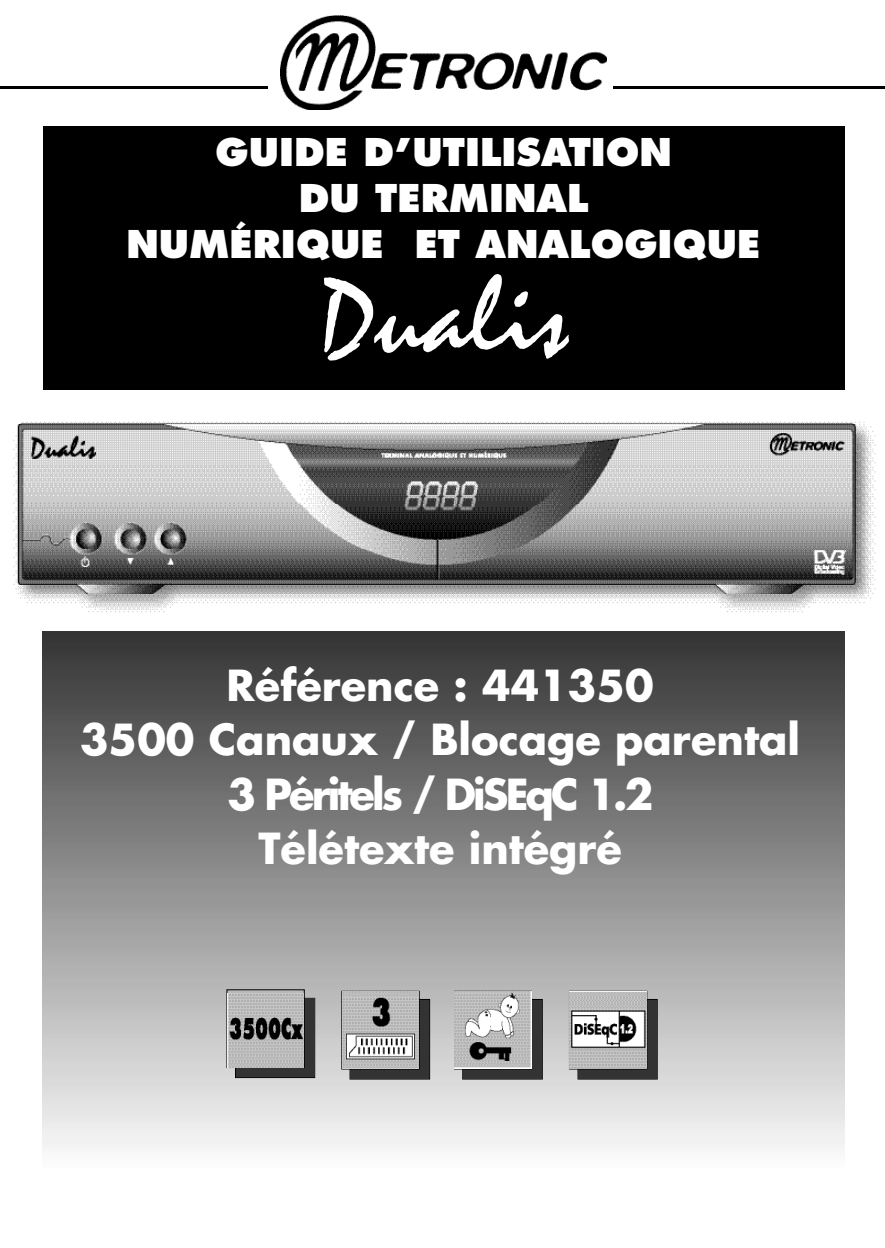
<style>
.page{position:relative;width:885px;height:1248px;background:#fff}
.page>*{position:absolute;margin:0;border:0;box-sizing:border-box;transform-origin:0 0}
.t1{font:107.1px "Mistral";color:#fff}
.t2{font:700 41.65px/54.2px "Futura";color:#fff;text-align:center}
.t3{font:800 37.27px/45.9px "Futura";color:#fff;text-align:center}
</style>
<div class="page">
<img style="left:43px;top:632px;width:801px;height:516px">
<div style="left:235px;top:998px;width:80px;height:80px;border:1px solid #000"></div>
<div style="left:236px;top:999px;width:78px;height:78px;background:#333"></div>
<div style="left:43px;top:126px;width:801px;height:263px;background:#000"></div>
<div style="left:227px;top:989px;width:78px;height:79px;border:1px solid #000"></div>
<img style="left:227px;top:993px;width:77px;height:74px">
<hr style="left:0;top:86px;width:885px;height:3px;background:#000">
<div style="left:268px;top:8px;width:344px;height:108px;background:#fff"></div>
<img style="left:280px;top:15px;width:327px;height:94px">
<div style="left:463px;top:1000px;width:79px;height:79px;background:#333"></div>
<div style="left:350px;top:1000px;width:79px;height:79px;background:#333"></div>
<svg style="left:578px;top:1000px;width:79px;height:79px;fill:#333"></svg>
<img style="left:455px;top:991px;width:76px;height:2px">
<img style="left:455px;top:993px;width:76px;height:75px">
<div style="left:341px;top:991px;width:79px;height:78px;border:1px solid #000"></div>
<img style="left:342px;top:991px;width:77px;height:6px">
<img style="left:342px;top:997px;width:77px;height:71px">
<img style="left:570px;top:991px;width:76px;height:18px">
<img style="left:570px;top:1009px;width:76px;height:59px">
<img style="left:13px;top:422px;width:863px;height:37px">
<img style="left:13px;top:459px;width:863px;height:154px">
<p class="t3" style="left:127px;top:132px;width:635px">GUIDE D’UTILISATION<br>DU TERMINAL<br>NUMÉRIQUE ET ANALOGIQUE</p>
<h1 class="t1" style="left:320px;top:277px;width:249px">Dualis</h1>
<p class="t2" style="left:80px;top:662px;width:722px">Référence : 441350<br>3500 Canaux / Blocage parental<br>3 Péritels / DiSEqC 1.2<br>Télétexte intégré</p>
</div>
